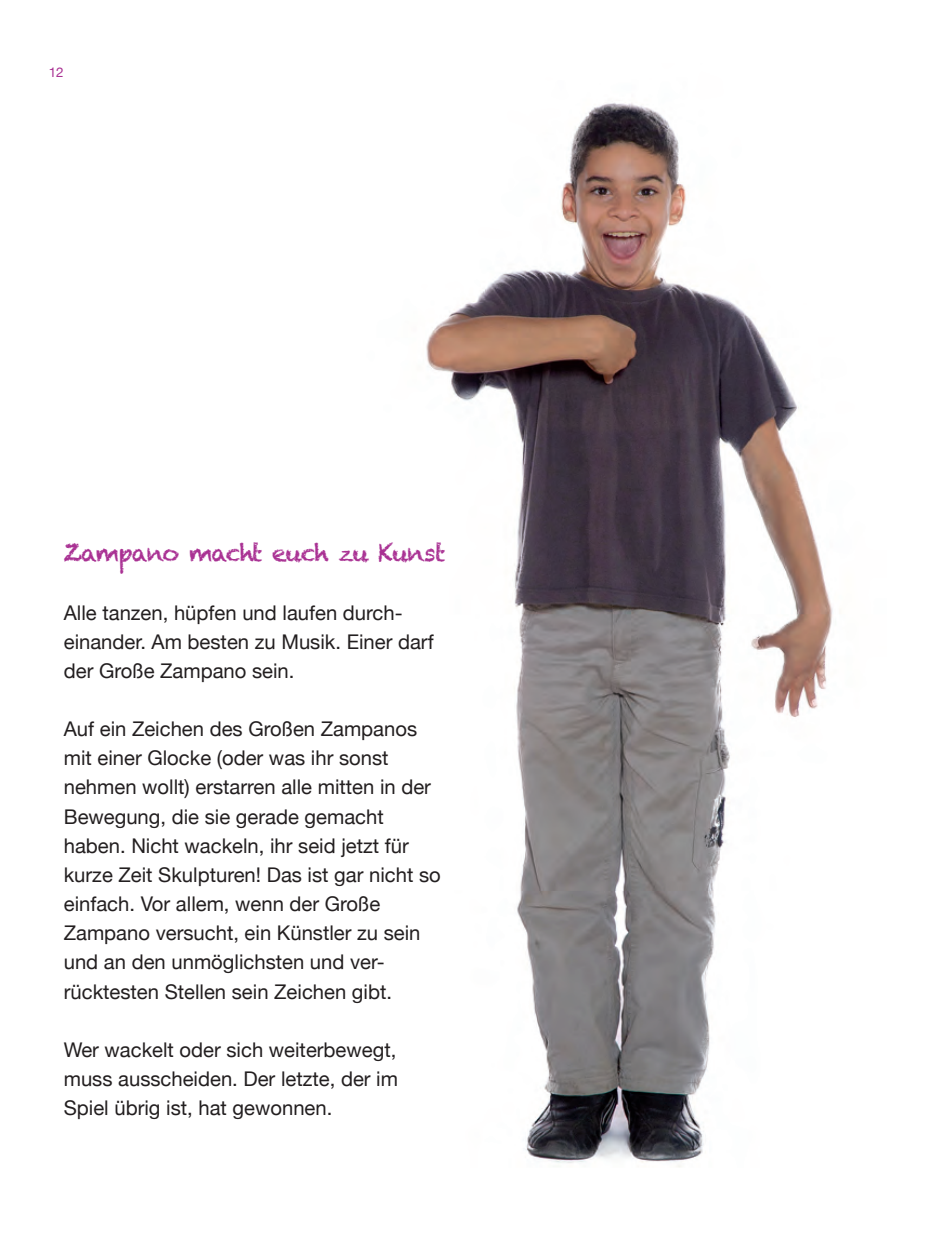
<style>
.page{position:relative;width:925px;height:1244px;background:#fff}
.page>*{position:absolute;margin:0;border:0;box-sizing:border-box;transform-origin:0 0}
.Helv_3_Absatzübersch{font:23.62px "Chalkduster";letter-spacing:-.05em;color:#a93193}
.Helv_Text_Flatter{font:20.25px/29.2px "Helvetica Neue";color:#231f20}
.t1{font:13.5px "Helvetica Neue";color:#a93193}
</style>
<div class="page">
<img style="left:426px;top:103px;width:407px;height:1064px">
<div style="left:64px;top:535px;width:385px;height:609px;background:#fff"></div>
<p class="t1" style="left:49px;top:64px;width:17px">12</p>
<p class="Helv_3_Absatzübersch" style="left:64px;top:539px;width:384px">Zampano macht euch zu Kunst</p>
<p class="Helv_Text_Flatter" style="left:64px;top:597px;width:371px">Alle tanzen, hüpfen und laufen durch&shy;einander. Am besten zu Musik. Einer darf der Große Zampano sein.</p>
<p class="Helv_Text_Flatter" style="left:64px;top:714px;width:355px">Auf ein Zeichen des Großen Zampanos mit einer Glocke (oder was ihr sonst</p>
<p class="Helv_Text_Flatter" style="left:64px;top:772px;width:369px">nehmen wollt) erstarren alle mitten in der<br>Bewegung, die sie gerade gemacht</p>
<p class="Helv_Text_Flatter" style="left:64px;top:830px;width:378px">haben. Nicht wackeln, ihr seid jetzt für kurze Zeit Skulpturen! Das ist gar nicht so einfach. Vor allem, wenn der Große</p>
<p class="Helv_Text_Flatter" style="left:64px;top:918px;width:358px">Zampano versucht, ein Künstler zu sein und an den unmöglichsten und ver-</p>
<p class="Helv_Text_Flatter" style="left:64px;top:976px;width:330px">rücktesten Stellen sein Zeichen gibt.</p>
<p class="Helv_Text_Flatter" style="left:64px;top:1034px;width:336px">Wer wackelt oder sich weiterbewegt, muss ausscheiden. Der letzte, der im</p>
<p class="Helv_Text_Flatter" style="left:64px;top:1093px;width:270px">Spiel übrig ist, hat gewonnen.</p>
</div>
